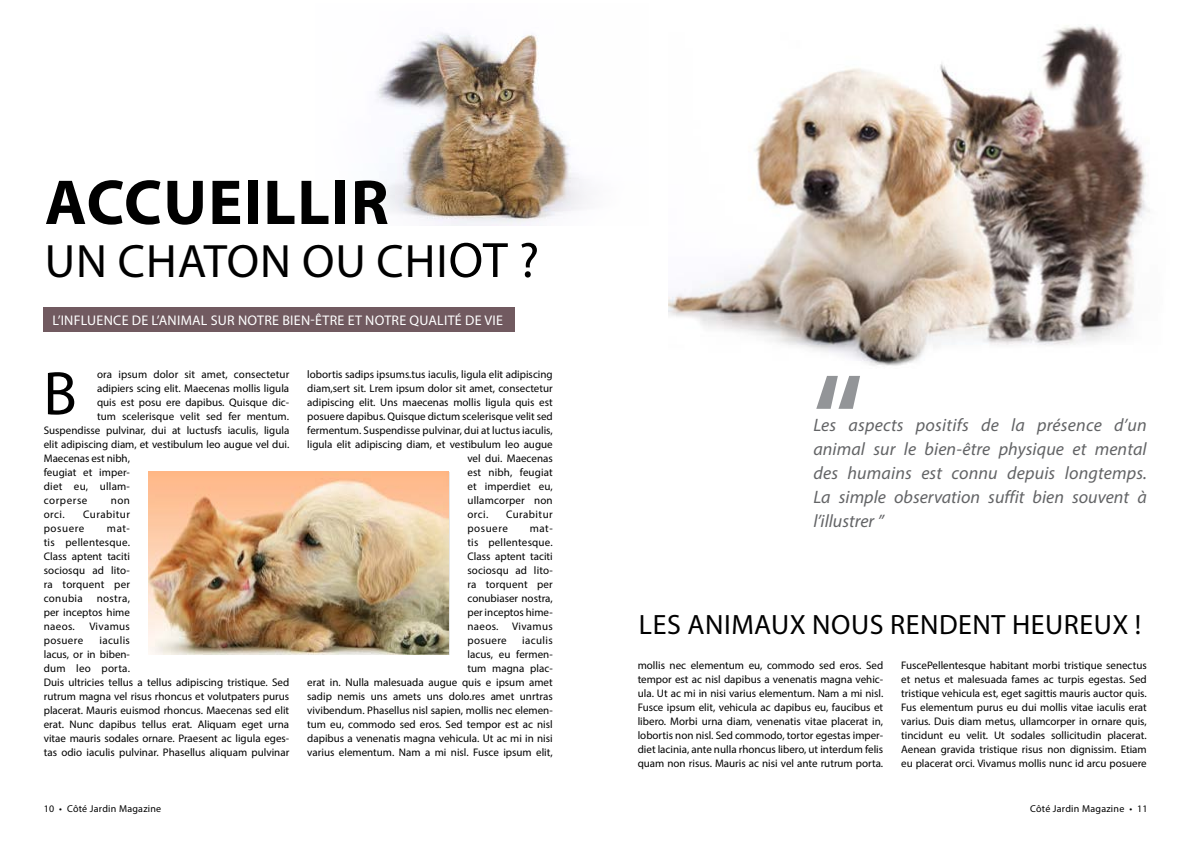
<style>
.page{position:relative;width:1191px;height:842px;background:#fff}
.page>*{position:absolute;margin:0;border:0;box-sizing:border-box;transform-origin:0 0}
.t1{font:700 64px "Myriad Pro";letter-spacing:.02em;color:#000}
.t2{font:62px "Myriad Pro";color:#000}
.t3{font:47px "Myriad Pro";letter-spacing:.02em;color:#000}
.t4{font:28px "Myriad Pro";letter-spacing:.02em;color:#000}
.t5{font:italic 18px/24px "Myriad Pro";color:#636466;text-align:justify}
.t6{font:14px "Myriad Pro";letter-spacing:.02em;color:#fff}
.t7{font:11px/14px "Myriad Pro";color:#000;text-align:justify}
.t8{font:10px "Myriad Pro";letter-spacing:.025em;color:#000}
.s1{font-size:50px}
</style>
<div class="page">
<img style="left:148px;top:472px;width:300px;height:182px">
<img style="left:374px;top:32px;width:213px;height:194px">
<img style="left:669px;top:25px;width:481px;height:351px">
<div style="left:43px;top:308px;width:472px;height:24px;background:#715a60"></div>
<svg style="left:816px;top:376px;width:44px;height:33px"></svg>
<h1 class="t1" style="left:45px;top:161px;width:345px">ACCUEILLIR</h1>
<h3 class="t3" style="left:45px;top:232px;width:496px">un chaton ou chi<span class="s1">ot ?</span></h3>
<p class="t6" style="left:52px;top:312px;width:452px">L’influence de l’animal sur notre bien-être et notre qualité de vie</p>
<p class="t7" style="left:97px;top:367px;width:194px">ora ipsum dolor sit amet, consectetur</p>
<p class="t7" style="left:97px;top:381px;width:194px">adipiers scing elit. Maecenas mollis ligula</p>
<p class="t7" style="left:97px;top:395px;width:194px">quis est posu ere dapibus. Quisque dic-</p>
<p class="t7" style="left:97px;top:409px;width:194px">tum scelerisque velit sed fer mentum.</p>
<p class="t7" style="left:44px;top:423px;width:247px">Suspendisse pulvinar, dui at luctusfs iaculis, ligula</p>
<p class="t7" style="left:44px;top:437px;width:247px">elit adipiscing diam, et vestibulum leo augue vel dui.</p>
<p class="t7" style="left:44px;top:451px;width:88px">Maecenas est nibh,</p>
<p class="t7" style="left:44px;top:465px;width:88px">feugiat et imper-</p>
<p class="t7" style="left:44px;top:479px;width:88px">diet eu, ullam-</p>
<p class="t7" style="left:44px;top:493px;width:45px">corperse</p>
<p class="t7" style="left:111px;top:493px;width:21px">non</p>
<p class="t7" style="left:44px;top:507px;width:23px">orci.</p>
<h2 class="t2" style="left:43px;top:355px;width:28px">B</h2>
<p class="t7" style="left:44px;top:507px;width:88px;text-indent:39px">Curabitur posuere</p>
<p class="t7" style="left:44px;top:521px;width:88px;text-indent:63px">mat&shy;tis pellentesque.<br>Class aptent taciti sociosqu ad lito&shy;ra torquent per conubia</p>
<p class="t7" style="left:44px;top:591px;width:88px;text-indent:53px">nostra, per inceptos hime naeos.</p>
<p class="t7" style="left:89px;top:619px;width:42px">Vivamus</p>
<p class="t7" style="left:44px;top:633px;width:247px;text-align:left;text-indent:56px">iaculis<br>lacus, or in biben-<br>dum leo porta.<br>Duis ultricies tellus a tellus adipiscing tristique. Sed rutrum magna vel risus rhoncus et volutpaters purus placerat. Mauris euismod rhoncus. Maecenas sed elit erat. Nunc dapibus tellus erat. Aliquam eget urna vitae mauris sodales ornare. Praesent ac ligula eges&shy;tas odio iaculis pulvinar. Phasellus aliquam pulvinar</p>
<p class="t7" style="left:44px;top:633px;width:41px">posuere</p>
<p class="t7" style="left:307px;top:367px;width:247px">lobortis sadips ipsums.tus iaculis, ligula elit adipiscing</p>
<p class="t7" style="left:307px;top:381px;width:247px">diam,sert sit. Lrem ipsum dolor sit amet, consectetur</p>
<p class="t7" style="left:307px;top:395px;width:247px">adipiscing elit. Uns maecenas mollis ligula quis est</p>
<p class="t7" style="left:307px;top:409px;width:247px">posuere dapibus. Quisque dictum scelerisque velit sed</p>
<p class="t7" style="left:307px;top:423px;width:247px">fermentum. Suspendisse pulvinar, dui at luctus iaculis,</p>
<p class="t7" style="left:307px;top:437px;width:247px">ligula elit adipiscing diam, et vestibulum leo augue</p>
<p class="t7" style="left:467px;top:451px;width:87px">vel dui. Maecenas</p>
<p class="t7" style="left:467px;top:465px;width:87px">est nibh, feugiat</p>
<p class="t7" style="left:467px;top:479px;width:87px">et imperdiet eu,</p>
<p class="t7" style="left:467px;top:493px;width:87px">ullamcorper non</p>
<p class="t7" style="left:467px;top:507px;width:22px">orci.</p>
<p class="t7" style="left:467px;top:507px;width:87px;text-indent:39px">Curabitur posuere</p>
<p class="t7" style="left:467px;top:521px;width:87px;text-indent:62px">mat&shy;tis pellentesque.<br>Class aptent taciti sociosqu ad lito&shy;ra torquent per conubiaser nostra, per inceptos hime&shy;naeos. Vivamus posuere</p>
<p class="t7" style="left:307px;top:633px;width:247px;text-align:right">iaculis<br>lacus, eu fermen-<br>tum magna plac-<br>erat in. Nulla malesuada augue quis e ipsum amet sadip nemis uns amets uns dolo.res amet unrtras vivibendum. Phasellus nisl sapien, mollis nec elemen&shy;tum eu, commodo sed eros. Sed tempor est ac nisl dapibus a venenatis magna vehicula. Ut ac mi in nisi varius elementum. Nam a mi nisl. Fusce ipsum elit,</p>
<h3 class="t5" style="left:813px;top:413px;width:335px">Les aspects positifs de la présence d’un animal sur le bien-être physique et mental des humains est connu depuis longtemps.<br>La simple observation suffit bien souvent à l’illustrer ”</h3>
<h3 class="t4" style="left:639px;top:608px;width:504px">Les animaux nous rendent heureux !</h3>
<p class="t7" style="left:637px;top:658px;width:247px">mollis nec elementum eu, commodo sed eros. Sed tempor est ac nisl dapibus a venenatis magna vehic&shy;ula. Ut ac mi in nisi varius elementum. Nam a mi nisl.<br>Fusce ipsum elit, vehicula ac dapibus eu, faucibus et libero. Morbi urna diam, venenatis vitae placerat in, lobortis non nisl. Sed commodo, tortor egestas imper&shy;diet lacinia, ante nulla rhoncus libero, ut interdum felis quam non risus. Mauris ac nisi vel ante rutrum porta.</p>
<p class="t7" style="left:901px;top:658px;width:247px">FuscePellentesque habitant morbi tristique senectus et netus et malesuada fames ac turpis egestas. Sed tristique vehicula est, eget sagittis mauris auctor quis.<br>Fus elementum purus eu dui mollis vitae iaculis erat varius. Duis diam metus, ullamcorper in ornare quis, tincidunt eu velit. Ut sodales sollicitudin placerat.<br>Aenean gravida tristique risus non dignissim. Etiam eu placerat orci. Vivamus mollis nunc id arcu posuere</p>
<p class="t8" style="left:44px;top:802px;width:119px">10 • Côté Jardin Magazine</p>
<p class="t8" style="left:1030px;top:802px;width:119px">Côté Jardin Magazine • 11</p>
</div>
